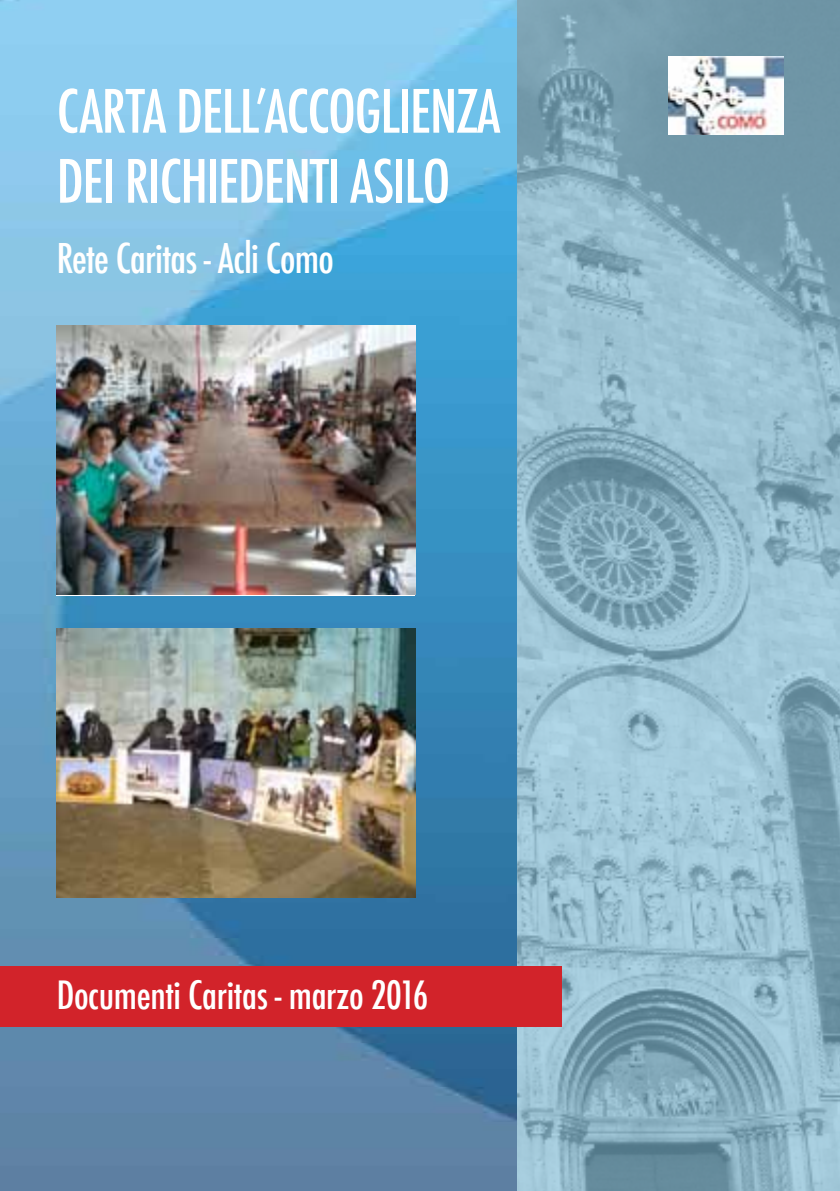
<style>
.page{position:relative;width:840px;height:1191px;background:#fff}
.page>*{position:absolute;margin:0;border:0;box-sizing:border-box;transform-origin:0 0}
.t1{font:500 condensed 58px/70px "Futura";letter-spacing:-.02em;color:#fff}
.t2{font:500 condensed 40px "Futura";letter-spacing:-.02em;color:#fff}
.t3{font:500 condensed 38px "Futura";letter-spacing:-.01em;color:#fff}
</style>
<div class="page">
<img style="left:0;top:0;width:517px;height:1191px">
<img style="left:57px;top:326px;width:358px;height:268px">
<img style="left:57px;top:628px;width:358px;height:269px">
<svg style="left:517px;top:0;width:322px;height:1191px;background:#8db4c4"></svg>
<div style="left:0;top:965px;width:561px;height:61px;background:#d2232a"></div>
<img style="left:668px;top:57px;width:114px;height:78px">
<p class="t1" style="left:57px;top:77px;width:445px">CARTA DELL’ACCOGLIENZA<br>DEI RICHIEDENTI ASILO</p>
<p class="t2" style="left:57px;top:232px;width:278px">Rete Caritas - Acli Como</p>
<p class="t3" style="left:57px;top:970px;width:373px">Documenti Caritas - marzo 2016</p>
</div>
